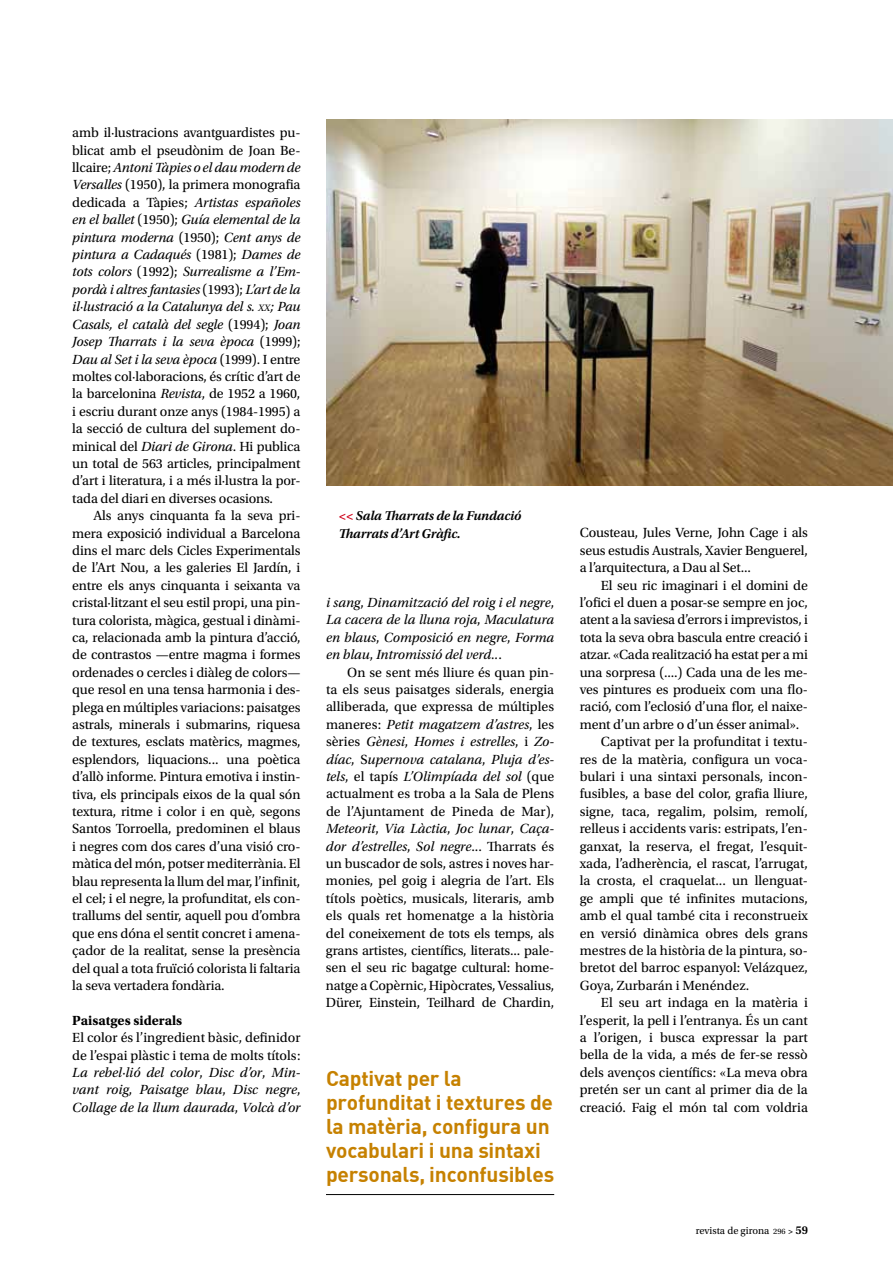
<style>
.page{position:relative;width:893px;height:1276px;background:#fff}
.page>*{position:absolute;margin:0;border:0;box-sizing:border-box;transform-origin:0 0}
.t1{font:21px/24px "DIN Bold";letter-spacing:-.01em;color:#c68100}
.t2{font:13.95px/17.4px "Utopia Std";letter-spacing:-.005em;color:#000;text-align:justify}
.t3{font:italic 13.95px/17.4px "Utopia Std";color:#000;text-align:justify}
.t4{font:700 13.95px "Utopia Std";color:#000}
.t5{font:italic 600 13.5px/17.4px "Utopia Std";letter-spacing:-.015em;color:#000}
.t6{font:10.5px "Utopia Std";color:#000}
.s1{font-style:italic}
.s2{font-style:italic;font-size:9.75px}
.s3{font-style:normal}
.s4{color:#ce0019}
.s5{font-size:8.25px}
.s6{font-weight:600;font-size:9px}
.s7{font-weight:600;font-size:12px}
</style>
<div class="page">
<hr style="left:326px;top:1194px;width:228px;height:1px;background:#000">
<img style="left:326px;top:120px;width:567px;height:365px">
<p class="t2" style="left:72px;top:124px;width:230px">amb il·lustracions avantguardistes pu&shy;blicat amb el pseudònim de Joan Be&shy;llcaire; <span class="s1">Antoni Tàpies o el dau modern de Versalles</span> (1950), la primera monografia dedicada a Tàpies; <span class="s1">Artistas españoles en el ballet</span> (1950); <span class="s1">Guía elemental de la pintura moderna</span> (1950); <span class="s1">Cent anys de pintura a Cadaqués</span> (1981); <span class="s1">Dames de tots colors</span> (1992); <span class="s1">Surrealisme a l’Em&shy;pordà i altres fantasies</span> (1993); <span class="s1">L’art de la il·lustració a la Catalunya del s.</span> <span class="s2">xx</span><span class="s1">; Pau Casals, el català del segle</span> (1994); <span class="s1">Joan Josep Tharrats i la seva època</span> (1999); <span class="s1">Dau al Set i la seva època</span> (1999). I entre moltes col·laboracions, és crític d’art de la barcelonina <span class="s1">Revista</span>, de 1952 a 1960, i escriu durant onze anys (1984-1995) a la secció de cultura del suplement do&shy;minical del <span class="s1">Diari de Girona</span>. Hi publica un total de 563 articles, principalment d’art i literatura, i a més il·lustra la por&shy;tada del diari en diverses ocasions.</p>
<p class="t2" style="left:72px;top:507px;width:230px;text-indent:21px">Als anys cinquanta fa la seva pri&shy;mera exposició individual a Barcelona dins el marc dels Cicles Experimentals de l’Art Nou, a les galeries El Jardín, i entre els anys cinquanta i seixanta va cristal·litzant el seu estil propi, una pin&shy;tura colorista, màgica, gestual i dinàmi&shy;ca, relacionada amb la pintura d’acció, de contrastos —entre magma i formes ordenades o cercles i diàleg de colors— que resol en una tensa harmonia i des&shy;plega en múltiples variacions: paisatges astrals, minerals i submarins, riquesa de textures, esclats matèrics, magmes, esplendors, liquacions... una poètica d’allò informe. Pintura emotiva i instin&shy;tiva, els principals eixos de la qual són textura, ritme i color i en què, segons Santos Torroella, predominen el blaus i negres com dos cares d’una visió cro&shy;màtica del món, potser mediterrània. El blau representa la llum del mar, l’infinit, el cel; i el negre, la profunditat, els con&shy;trallums del sentir, aquell pou d’ombra que ens dóna el sentit concret i amena&shy;çador de la realitat, sense la presència del qual a tota fruïció colorista li faltaria la seva vertadera fondària.</p>
<p class="t4" style="left:72px;top:1012px;width:111px">Paisatges siderals</p>
<p class="t3" style="left:72px;top:1029px;width:230px"><span class="s3">El color és l’ingredient bàsic, definidor de l’espai plàstic i tema de molts títols:<br></span>La rebel·lió del color<span class="s3">,</span> Disc d’or<span class="s3">,</span> Min&shy;vant roig<span class="s3">,</span> Paisatge blau<span class="s3">,</span> Disc negre<span class="s3">, </span>Collage de la llum daurada<span class="s3">,</span> Volcà d’or</p>
<p class="t5" style="left:339px;top:507px;width:184px"><span class="s4">&lt;&lt;</span> Sala Tharrats de la Fundació<br>Tharrats d’Art Gràfic.</p>
<p class="t3" style="left:326px;top:594px;width:230px">i sang<span class="s3">,</span> Dinamització del roig i el negre<span class="s3">, </span>La cacera de la lluna roja<span class="s3">,</span> Maculatura en blaus<span class="s3">,</span> Composició en negre<span class="s3">,</span> Forma en blau<span class="s3">,</span> Intromissió del verd..<span class="s3">.</span></p>
<p class="t2" style="left:326px;top:663px;width:230px;text-indent:21px">On se sent més lliure és quan pin&shy;ta els seus paisatges siderals, energia alliberada, que expressa de múltiples maneres: <span class="s1">Petit magatzem d’astres</span>, les sèries <span class="s1">Gènesi</span>, <span class="s1">Homes i estrelles</span>, i <span class="s1">Zo&shy;díac</span>, S<span class="s1">upernova catalana</span>, <span class="s1">Pluja d’es&shy;tels</span>, el tapís <span class="s1">L’Olimpíada del sol</span> (que actualment es troba a la Sala de Plens de l’Ajuntament de Pineda de Mar), <span class="s1">Meteorit</span>, <span class="s1">Via Làctia</span>, <span class="s1">Joc lunar</span>, <span class="s1">Caça&shy;dor d’estrelles</span>, <span class="s1">Sol negre</span>... Tharrats és un buscador de sols, astres i noves har&shy;monies, pel goig i alegria de l’art. Els títols poètics, musicals, literaris, amb els quals ret homenatge a la història del coneixement de tots els temps, als grans artistes, científics, literats... pale&shy;sen el seu ric bagatge cultural: home&shy;natge a Copèrnic, Hipòcrates, Vessalius, Dürer, Einstein, Teilhard de Chardin,</p>
<h1 class="t1" style="left:326px;top:1065px;width:230px">Captivat per la profunditat i textures de la matèria, configura un vocabulari i una sintaxi personals, inconfusibles</h1>
<p class="t2" style="left:580px;top:524px;width:230px">Cousteau, Jules Verne, John Cage i als seus estudis Australs, Xavier Benguerel, a l’arquitectura, a Dau al Set...</p>
<p class="t2" style="left:601px;top:576px;width:208px">El seu ric imaginari i el domini de</p>
<p class="t2" style="left:580px;top:594px;width:230px">l’ofici el duen a posar-se sempre en joc,</p>
<p class="t2" style="left:580px;top:611px;width:230px">atent a la saviesa d’errors i imprevistos, i</p>
<p class="t2" style="left:580px;top:629px;width:230px">tota la seva obra bascula entre creació i</p>
<p class="t2" style="left:580px;top:646px;width:230px">atzar. «Cada realització ha estat per a mi</p>
<p class="t2" style="left:580px;top:663px;width:230px">una sorpresa (....) Cada una de les me-</p>
<p class="t2" style="left:580px;top:681px;width:230px">ves pintures es produeix com una flo-</p>
<p class="t2" style="left:580px;top:698px;width:230px">ració, com l’eclosió d’una flor, el naixe-</p>
<p class="t2" style="left:580px;top:716px;width:221px">ment d’un arbre o d’un ésser animal».</p>
<p class="t2" style="left:601px;top:733px;width:208px">Captivat per la profunditat i textu-</p>
<p class="t2" style="left:580px;top:750px;width:230px">res de la matèria, configura un voca-</p>
<p class="t2" style="left:580px;top:768px;width:230px">bulari i una sintaxi personals, incon-</p>
<p class="t2" style="left:580px;top:785px;width:230px">fusibles, a base del color, grafia lliure,</p>
<p class="t2" style="left:580px;top:803px;width:230px">signe, taca, regalim, polsim, remolí,</p>
<p class="t2" style="left:580px;top:820px;width:230px">relleus i accidents varis: estripats, l’en-</p>
<p class="t2" style="left:580px;top:837px;width:230px">ganxat, la reserva, el fregat, l’esquit-</p>
<p class="t2" style="left:580px;top:855px;width:230px">xada, l’adherència, el rascat, l’arrugat,</p>
<p class="t2" style="left:580px;top:872px;width:230px">la crosta, el craquelat... un llenguat-</p>
<p class="t2" style="left:580px;top:890px;width:230px">ge ampli que té infinites mutacions,</p>
<p class="t2" style="left:580px;top:907px;width:230px">amb el qual també cita i reconstrueix</p>
<p class="t2" style="left:580px;top:924px;width:230px">en versió dinàmica obres dels grans</p>
<p class="t2" style="left:580px;top:942px;width:230px">mestres de la història de la pintura, so-</p>
<p class="t2" style="left:580px;top:959px;width:230px">bretot del barroc espanyol: Velázquez,</p>
<p class="t2" style="left:580px;top:976px;width:171px">Goya, Zurbarán i Menéndez.</p>
<p class="t2" style="left:601px;top:994px;width:208px">El seu art indaga en la matèria i</p>
<p class="t2" style="left:580px;top:1011px;width:230px">l’esperit, la pell i l’entranya. És un cant</p>
<p class="t2" style="left:580px;top:1029px;width:230px">a l’origen, i busca expressar la part</p>
<p class="t2" style="left:580px;top:1046px;width:230px">bella de la vida, a més de fer-se ressò</p>
<p class="t2" style="left:580px;top:1063px;width:230px">dels avenços científics: «La meva obra</p>
<p class="t2" style="left:580px;top:1081px;width:230px">pretén ser un cant al primer dia de la</p>
<p class="t2" style="left:580px;top:1098px;width:230px">creació. Faig el món tal com voldria</p>
<p class="t6" style="left:696px;top:1224px;width:114px">revista de girona <span class="s5">296</span> <span class="s6">&gt;</span> <span class="s7">59</span></p>
</div>
